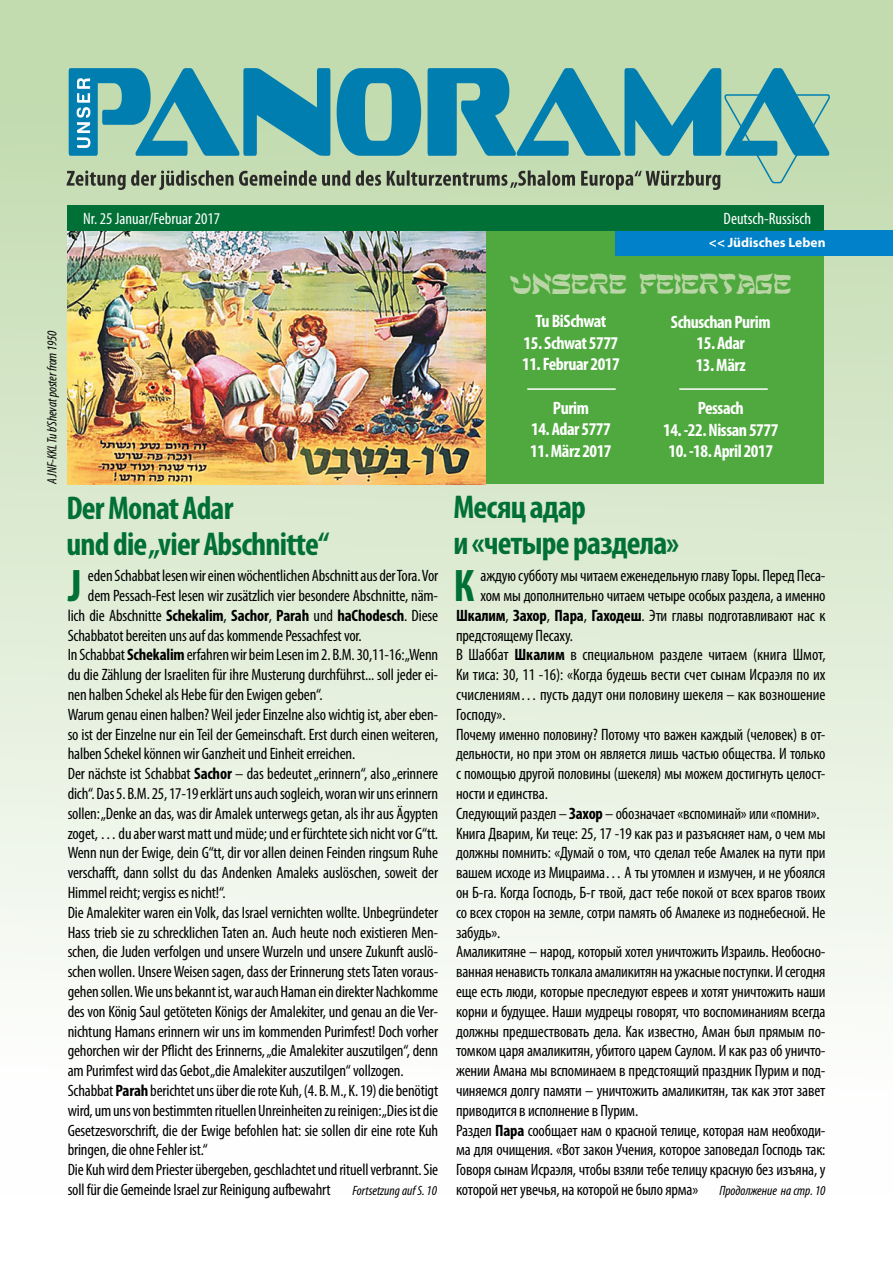
<style>
.page{position:relative;width:893px;height:1263px;background:#fff}
.page>*{position:absolute;margin:0;border:0;box-sizing:border-box;transform-origin:0 0}
.t1{font:700 condensed 45.9px "Myriad Pro";color:#007036}
.t2{font:700 condensed 33px/36px "Myriad Pro";letter-spacing:-.025em;color:#007036}
.t3{font:500 27px "DS Sholom";letter-spacing:-.025em;color:#bbd6a6}
.t4{font:700 condensed 18px "Myriad Pro";letter-spacing:-.025em;color:#fff}
.t5{font:condensed 16.5px "Myriad Pro";letter-spacing:-.01em;color:#000}
.t6{font:700 condensed 16.5px "Myriad Pro";letter-spacing:-.01em;color:#000}
.t7{font:condensed 16.5px "Myriad Pro";color:#fff}
.t8{font:italic condensed 13.5px "Myriad Pro";letter-spacing:-.005em;color:#000}
.t9{font:700 13.5px "Myriad Pro";color:#fff}
.s1{font-weight:700}
.s2{font-style:italic;font-size:13.5px}
.s3{font-weight:400}
</style>
<div class="page">
<div style="left:0;top:0;width:893px;height:1195px;background:linear-gradient(to bottom,#bcd8a8,#fff)"></div>
<div style="left:68px;top:206px;width:756px;height:278px;background:#4fa93e"></div>
<img style="left:68px;top:231px;width:417px;height:253px">
<div style="left:616px;top:231px;width:277px;height:25px;background:#0081c9"></div>
<svg style="left:69px;top:68px;width:760px;height:10px;background:#73b5af"></svg>
<svg style="left:67px;top:78px;width:763px;height:112px;background:#6dadaa"></svg>
<div style="left:67px;top:206px;width:757px;height:25px;background:#007036"></div>
<hr style="left:527px;top:388px;width:89px;height:2px;background:#fff">
<hr style="left:679px;top:388px;width:89px;height:2px;background:#fff">
<p class="t7" style="left:83px;top:210px;width:139px">Nr. 25 Januar/Februar 2017</p>
<p class="t7" style="left:723px;top:210px;width:89px">Deutsch-Russisch</p>
<p class="t9" style="left:709px;top:234px;width:118px">&lt;&lt; Jüdisches Leben</p>
<p class="t8" style="left:45px;top:484px;width:155px;rotate:-90deg">A JNF-KKL Tu b’Shevat poster from 1950</p>
<h3 class="t3" style="left:510px;top:268px;width:283px">UNSERE FEIERTAGE</h3>
<p class="t4" style="left:536px;top:311px;width:72px">Tu BiSchwat</p>
<p class="t4" style="left:524px;top:333px;width:96px">15. Schwat 5777</p>
<p class="t4" style="left:522px;top:354px;width:99px">11. Februar 2017</p>
<p class="t4" style="left:553px;top:398px;width:38px">Purim</p>
<p class="t4" style="left:531px;top:419px;width:81px">14. Adar 5777</p>
<p class="t4" style="left:530px;top:441px;width:83px">11. März 2017</p>
<p class="t4" style="left:671px;top:312px;width:101px">Schuschan Purim</p>
<p class="t4" style="left:697px;top:333px;width:50px">15. Adar</p>
<p class="t4" style="left:696px;top:355px;width:52px">13. März</p>
<p class="t4" style="left:698px;top:398px;width:48px">Pessach</p>
<p class="t4" style="left:663px;top:420px;width:117px">14. -22. Nissan 5777</p>
<p class="t4" style="left:668px;top:441px;width:106px">10. -18. April 2017</p>
<h2 class="t2" style="left:66px;top:491px;width:264px">Der Monat Adar<br>und die „vier Abschnitte“</h2>
<h2 class="t2" style="left:453px;top:490px;width:227px">Месяц адар<br>и «четыре раздела»</h2>
<h1 class="t1" style="left:453px;top:560px;width:22px">К</h1>
<p class="t5" style="left:480px;top:567px;width:347px">аждую субботу мы читаем еженедельную главу Торы. Перед Песа-</p>
<h1 class="t1" style="left:68px;top:560px;width:15px">J</h1>
<p class="t5" style="left:88px;top:567px;width:352px">eden Schabbat lesen wir einen wöchentlichen Abschnitt aus der Tora. Vor</p>
<p class="t5" style="left:480px;top:587px;width:346px">хом мы дополнительно читаем четыре особых раздела, а именно</p>
<p class="t5" style="left:456px;top:606px;width:371px"><span class="s1">Шкалим</span>, <span class="s1">Захор</span>, <span class="s1">Пара</span>, <span class="s1">Гаходеш</span>. Эти главы подготавливают нас к</p>
<p class="t5" style="left:456px;top:626px;width:119px">предстоящему Песаху.</p>
<p class="t5" style="left:456px;top:646px;width:371px">В Шаббат <span class="s1">Шкалим</span> в специальном разделе читаем (книга Шмот,</p>
<p class="t5" style="left:456px;top:666px;width:371px">Ки тиса: 30, 11 -16): «Когда будешь вести счет сынам Исраэля по их</p>
<p class="t5" style="left:456px;top:686px;width:371px">счислениям… пусть дадут они половину шекеля – как возношение</p>
<p class="t5" style="left:456px;top:705px;width:51px">Господу».</p>
<p class="t5" style="left:456px;top:725px;width:371px">Почему именно половину? Потому что важен каждый (человек) в от-</p>
<p class="t5" style="left:456px;top:745px;width:371px">дельности, но при этом он является лишь частью общества. И только</p>
<p class="t5" style="left:456px;top:765px;width:371px">с помощью другой половины (шекеля) мы можем достигнуть целост-</p>
<p class="t5" style="left:456px;top:785px;width:93px">ности и единства.</p>
<p class="t5" style="left:456px;top:804px;width:365px">Следующий раздел – <span class="s1">Захор</span> – обозначает «вспоминай» или «помни».</p>
<p class="t5" style="left:456px;top:824px;width:371px">Книга Дварим, Ки теце: 25, 17 -19 как раз и разъясняет нам, о чем мы</p>
<p class="t5" style="left:456px;top:844px;width:371px">должны помнить: «Думай о том, что сделал тебе Амалек на пути при</p>
<p class="t5" style="left:456px;top:864px;width:371px">вашем исходе из Мицраима… А ты утомлен и измучен, и не убоялся</p>
<p class="t5" style="left:456px;top:884px;width:371px">он Б-га. Когда Господь, Б-г твой, даст тебе покой от всех врагов твоих</p>
<p class="t5" style="left:456px;top:903px;width:371px">со всех сторон на земле, сотри память об Амалеке из поднебесной. Не</p>
<p class="t5" style="left:456px;top:923px;width:46px">забудь».</p>
<p class="t5" style="left:456px;top:943px;width:371px">Амаликитяне – народ, который хотел уничтожить Израиль. Необосно-</p>
<p class="t5" style="left:456px;top:963px;width:371px">ванная ненависть толкала амаликитян на ужасные поступки. И сегодня</p>
<p class="t5" style="left:456px;top:983px;width:371px">еще есть люди, которые преследуют евреев и хотят уничтожить наши</p>
<p class="t5" style="left:456px;top:1002px;width:371px">корни и будущее. Наши мудрецы говорят, что воспоминаниям всегда</p>
<p class="t5" style="left:456px;top:1022px;width:371px">должны предшествовать дела. Как известно, Аман был прямым по-</p>
<p class="t5" style="left:456px;top:1042px;width:371px">томком царя амаликитян, убитого царем Саулом. И как раз об уничто-</p>
<p class="t5" style="left:456px;top:1062px;width:371px">жении Амана мы вспоминаем в предстоящий праздник Пурим и под-</p>
<p class="t5" style="left:456px;top:1082px;width:371px">чиняемся долгу памяти – уничтожить амаликитян, так как этот завет</p>
<p class="t5" style="left:456px;top:1101px;width:184px">приводится в исполнение в Пурим.</p>
<p class="t5" style="left:456px;top:1121px;width:371px">Раздел <span class="s1">Пара</span> сообщает нам о красной телице, которая нам необходи-</p>
<p class="t5" style="left:456px;top:1141px;width:371px">ма для очищения. «Вот закон Учения, которое заповедал Господь так:</p>
<p class="t5" style="left:456px;top:1161px;width:371px">Говоря сынам Исраэля, чтобы взяли тебе телицу красную без изъяна, у</p>
<p class="t5" style="left:352px;top:1181px;width:347px"><span class="s2">Fortsetzung auf S. 10</span> которой нет увечья, на которой не было ярма»</p>
<p class="t8" style="left:719px;top:1183px;width:108px">Продолжение на стр. 10</p>
<p class="t5" style="left:88px;top:587px;width:352px">dem Pessach-Fest lesen wir zusätzlich vier besondere Abschnitte, näm-</p>
<p class="t6" style="left:68px;top:606px;width:372px"><span class="s3">lich die Abschnitte</span> Schekalim<span class="s3">,</span> Sachor<span class="s3">,</span> Parah <span class="s3">und</span> haChodesch<span class="s3">. Diese</span></p>
<p class="t5" style="left:68px;top:626px;width:296px">Schabbatot bereiten uns auf das kommende Pessachfest vor.</p>
<p class="t5" style="left:68px;top:646px;width:372px">In Schabbat <span class="s1">Schekalim</span> erfahren wir beim Lesen im 2. B.M. 30,11-16: „Wenn</p>
<p class="t5" style="left:68px;top:666px;width:372px">du die Zählung der Israeliten für ihre Musterung durchführst... soll jeder ei-</p>
<p class="t5" style="left:68px;top:686px;width:257px">nen halben Schekel als Hebe für den Ewigen geben“.</p>
<p class="t5" style="left:68px;top:705px;width:372px">Warum genau einen halben? Weil jeder Einzelne also wichtig ist, aber eben-</p>
<p class="t5" style="left:68px;top:725px;width:372px">so ist der Einzelne nur ein Teil der Gemeinschaft. Erst durch einen weiteren,</p>
<p class="t5" style="left:68px;top:745px;width:289px">halben Schekel können wir Ganzheit und Einheit erreichen.</p>
<p class="t5" style="left:68px;top:765px;width:372px">Der nächste ist Schabbat <span class="s1">Sachor</span> – das bedeutet „erinnern“, also „erinnere</p>
<p class="t5" style="left:68px;top:785px;width:372px">dich“. Das 5. B.M. 25, 17-19 erklärt uns auch sogleich, woran wir uns erinnern</p>
<p class="t5" style="left:68px;top:804px;width:372px">sollen: „Denke an das, was dir Amalek unterwegs getan, als ihr aus Ägypten</p>
<p class="t5" style="left:68px;top:824px;width:372px">zoget, … du aber warst matt und müde; und er fürchtete sich nicht vor G“tt.</p>
<p class="t5" style="left:68px;top:844px;width:372px">Wenn nun der Ewige, dein G“tt, dir vor allen deinen Feinden ringsum Ruhe</p>
<p class="t5" style="left:68px;top:864px;width:372px">verschafft, dann sollst du das Andenken Amaleks auslöschen, soweit der</p>
<p class="t5" style="left:68px;top:884px;width:159px">Himmel reicht; vergiss es nicht!“.</p>
<p class="t5" style="left:68px;top:903px;width:372px">Die Amalekiter waren ein Volk, das Israel vernichten wollte. Unbegründeter</p>
<p class="t5" style="left:68px;top:923px;width:372px">Hass trieb sie zu schrecklichen Taten an. Auch heute noch existieren Men-</p>
<p class="t5" style="left:68px;top:943px;width:372px">schen, die Juden verfolgen und unsere Wurzeln und unsere Zukunft auslö-</p>
<p class="t5" style="left:68px;top:963px;width:372px">schen wollen. Unsere Weisen sagen, dass der Erinnerung stets Taten voraus-</p>
<p class="t5" style="left:68px;top:983px;width:372px">gehen sollen. Wie uns bekannt ist, war auch Haman ein direkter Nachkomme</p>
<p class="t5" style="left:68px;top:1002px;width:372px">des von König Saul getöteten Königs der Amalekiter, und genau an die Ver-</p>
<p class="t5" style="left:68px;top:1022px;width:372px">nichtung Hamans erinnern wir uns im kommenden Purimfest! Doch vorher</p>
<p class="t5" style="left:68px;top:1042px;width:372px">gehorchen wir der Pflicht des Erinnerns, „die Amalekiter auszutilgen“, denn</p>
<p class="t5" style="left:68px;top:1062px;width:337px">am Purimfest wird das Gebot „die Amalekiter auszutilgen“ vollzogen.</p>
<p class="t5" style="left:68px;top:1082px;width:372px">Schabbat <span class="s1">Parah</span> berichtet uns über die rote Kuh, (4. B. M., K. 19) die benötigt</p>
<p class="t5" style="left:68px;top:1101px;width:372px">wird, um uns von bestimmten rituellen Unreinheiten zu reinigen: „Dies ist die</p>
<p class="t5" style="left:68px;top:1121px;width:372px">Gesetzesvorschrift, die der Ewige befohlen hat: sie sollen dir eine rote Kuh</p>
<p class="t5" style="left:68px;top:1141px;width:142px">bringen, die ohne Fehler ist.“</p>
<p class="t5" style="left:68px;top:1161px;width:372px">Die Kuh wird dem Priester übergeben, geschlachtet und rituell verbrannt. Sie</p>
<p class="t5" style="left:68px;top:1181px;width:265px">soll für die Gemeinde Israel zur Reinigung aufbewahrt</p>
</div>
